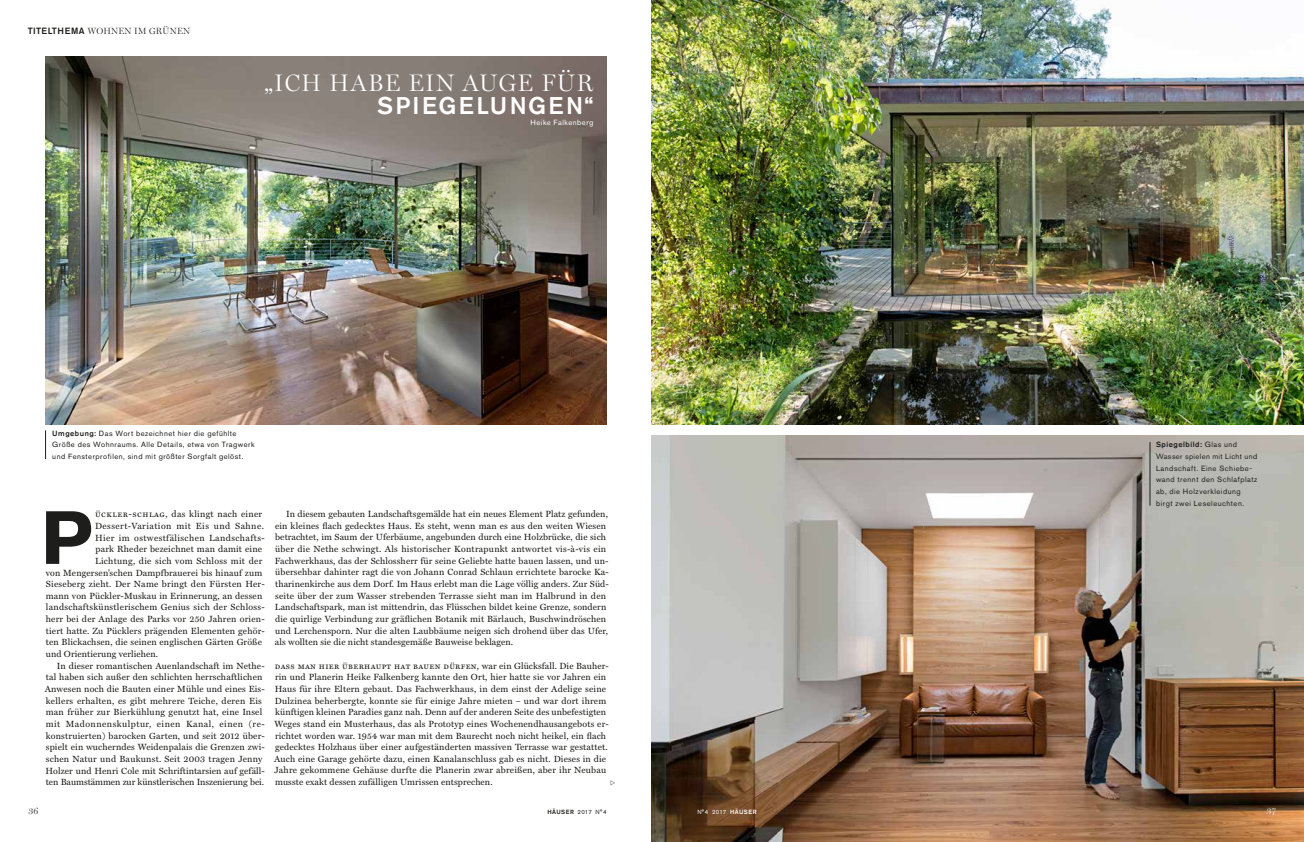
<style>
.page{position:relative;width:1304px;height:842px;background:#fff}
.page>*{position:absolute;margin:0;border:0;box-sizing:border-box;transform-origin:0 0}
.t1{font:700 74.5px "Akzidenz Grotesk Pro";color:#1d1d1b}
.t2{font:300 24px "Miller Display";letter-spacing:.05em;color:#fff}
.t3{font:500 24px "Akzidenz Grotesk Pro";letter-spacing:.1em;color:#fff}
.t4{font:9px/11.6px "Miller Text";letter-spacing:.02em;color:#1d1d1b}
.t5{font:9px "Miller Text Roman SC";letter-spacing:.03em;color:#1d1d1b}
.t6{font:9px "Miller Text";letter-spacing:-.005em;color:#1d1d1b}
.t7{font:9px "Miller Text";letter-spacing:.055em;color:#1d1d1b}
.t8{font:9px "Miller Text";letter-spacing:.045em;color:#1d1d1b}
.t9{font:9px "Miller Text";letter-spacing:.05em;color:#1d1d1b}
.t10{font:300 9px "Miller Display";letter-spacing:.03em;color:#1d1d1b}
.t11{font:300 9px "Miller Display";color:#fff}
.t12{font:7.5px/11.6px "Akzidenz Grotesk Pro";letter-spacing:.07em;color:#1d1d1b}
.t13{font:7.5px "Akzidenz Grotesk Pro";letter-spacing:.07em;color:#fff}
.t14{font:6px "Akzidenz Grotesk Pro";color:#1d1d1b}
.t15{font:6px "Akzidenz Grotesk Pro";color:#fff}
.s1{font-family:"Akzidenz Grotesk Pro";font-weight:500}
.s2{font-weight:500}
.s3{font-family:"Miller Text"}
.s4{font-family:"Miller Text Roman SC"}
</style>
<div class="page">
<img style="left:45px;top:57px;width:562px;height:367px">
<img style="left:652px;top:436px;width:652px;height:406px">
<img style="left:652px;top:0;width:652px;height:424px">
<svg style="left:45px;top:430px;width:1px;height:29px"></svg>
<hr style="left:1150px;top:442px;width:1px;height:64px;background:#1d1d1b">
<p class="t10" style="left:28px;top:26px;width:164px"><span class="s1">TITELTHEMA</span> WOHNEN IM GRÜNEN</p>
<h2 class="t2" style="left:265px;top:69px;width:330px">„ICH HABE EIN AUGE FÜR</h2>
<h2 class="t3" style="left:377px;top:90px;width:218px">SPIEGELUNGEN“</h2>
<p class="t13" style="left:531px;top:118px;width:64px">Heike Falkenberg</p>
<p class="t12" style="left:52px;top:427px;width:204px"><span class="s2">Umgebung:</span> Das Wort bezeichnet hier die gefühlte<br>Größe des Wohnraums. Alle Details, etwa von Tragwerk und Fensterprofilen, sind mit größter Sorgfalt gelöst.</p>
<p class="t12" style="left:1156px;top:439px;width:103px"><span class="s2">Spiegelbild:</span> Glas und<br>Wasser spielen mit Licht und<br>Landschaft. Eine Schiebe&shy;wand trennt den Schlafplatz ab, die Holzverkleidung birgt zwei Leseleuchten.</p>
<h1 class="t1" style="left:41px;top:489px;width:53px">P</h1>
<p class="t4" style="left:275px;top:508px;width:336px;text-indent:11px">In diesem gebauten Landschaftsgemälde hat ein neues Element Platz gefunden, ein kleines flach gedecktes Haus. Es steht, wenn man es aus den weiten Wiesen betrachtet, im Saum der Uferbäume, angebunden durch eine Holzbrücke, die sich über die Nethe schwingt. Als historischer Kontrapunkt antwortet vis-à-vis ein Fachwerkhaus, das der Schlossherr für seine Geliebte hatte bauen lassen, und un&shy;übersehbar dahinter ragt die von Johann Conrad Schlaun errichtete barocke Ka&shy;tharinenkirche aus dem Dorf. Im Haus erlebt man die Lage völlig anders. Zur Süd&shy;seite über der zum Wasser strebenden Terrasse sieht man im Halbrund in den Landschaftspark, man ist mittendrin, das Flüsschen bildet keine Grenze, sondern die quirlige Verbindung zur gräflichen Botanik mit Bärlauch, Buschwindröschen und Lerchensporn. Nur die alten Laubbäume neigen sich drohend über das Ufer, als wollten sie die nicht standesgemäße Bauweise beklagen.</p>
<p class="t5" style="left:275px;top:660px;width:335px">dass man hier überhaupt hat bauen dürfen<span class="s3">, war ein Glücksfall. Die Bauher-</span></p>
<p class="t4" style="left:274px;top:672px;width:336px">rin und Planerin Heike Falkenberg kannte den Ort, hier hatte sie vor Jahren ein Haus für ihre Eltern gebaut. Das Fachwerkhaus, in dem einst der Adelige seine Dulzinea beherbergte, konnte sie für einige Jahre mieten – und war dort ihrem künftigen kleinen Paradies ganz nah. Denn auf der anderen Seite des unbefestigten Weges stand ein Musterhaus, das als Prototyp eines Wochenendhausangebots er&shy;richtet worden war. 1954 war man mit dem Baurecht noch nicht heikel, ein flach gedecktes Holzhaus über einer aufgeständerten massiven Terrasse war gestattet.<br>Auch eine Garage gehörte dazu, einen Kanalanschluss gab es nicht. Dieses in die Jahre gekommene Gehäuse durfte die Planerin zwar abreißen, aber ihr Neubau musste exakt dessen zufälligen Umrissen entsprechen.</p>
<p class="t4" style="left:95px;top:509px;width:169px"><span class="s4">ückler-schlag,</span> das klingt nach einer</p>
<p class="t9" style="left:95px;top:521px;width:170px">Dessert-Variation mit Eis und Sahne.</p>
<p class="t8" style="left:95px;top:532px;width:171px">Hier im ostwestfälischen Landschafts-</p>
<p class="t4" style="left:95px;top:544px;width:168px">park Rheder bezeichnet man damit eine</p>
<p class="t4" style="left:95px;top:555px;width:169px">Lichtung, die sich vom Schloss mit der</p>
<p class="t4" style="left:46px;top:567px;width:218px">von Mengersen’schen Dampfbrauerei bis hinauf zum</p>
<p class="t4" style="left:46px;top:578px;width:220px">Sieseberg zieht. Der Name bringt den Fürsten Her-</p>
<p class="t4" style="left:46px;top:590px;width:218px">mann von Pückler-Muskau in Erinnerung, an dessen</p>
<p class="t4" style="left:46px;top:602px;width:220px">landschaftskünstlerischem Genius sich der Schloss-</p>
<p class="t4" style="left:46px;top:613px;width:220px">herr bei der Anlage des Parks vor 250 Jahren orien-</p>
<p class="t4" style="left:46px;top:625px;width:221px">tiert hatte. Zu Pücklers prägenden Elementen gehör-</p>
<p class="t4" style="left:46px;top:637px;width:218px">ten Blickachsen, die seinen englischen Gärten Größe</p>
<p class="t4" style="left:46px;top:648px;width:114px">und Orientierung verliehen.</p>
<p class="t4" style="left:57px;top:660px;width:209px">In dieser romantischen Auenlandschaft im Nethe-</p>
<p class="t4" style="left:46px;top:672px;width:218px">tal haben sich außer den schlichten herrschaftlichen</p>
<p class="t4" style="left:45px;top:683px;width:221px">Anwesen noch die Bauten einer Mühle und eines Eis-</p>
<p class="t4" style="left:46px;top:695px;width:218px">kellers erhalten, es gibt mehrere Teiche, deren Eis</p>
<p class="t4" style="left:46px;top:707px;width:218px">man früher zur Bierkühlung genutzt hat, eine Insel</p>
<p class="t7" style="left:46px;top:719px;width:220px">mit Madonnenskulptur, einen Kanal, einen (re-</p>
<p class="t4" style="left:46px;top:730px;width:220px">konstruierten) barocken Garten, und seit 2012 über-</p>
<p class="t4" style="left:46px;top:741px;width:221px">spielt ein wucherndes Weidenpalais die Grenzen zwi-</p>
<p class="t4" style="left:46px;top:753px;width:218px">schen Natur und Baukunst. Seit 2003 tragen Jenny</p>
<p class="t4" style="left:45px;top:765px;width:221px">Holzer und Henri Cole mit Schriftintarsien auf gefäll-</p>
<p class="t6" style="left:46px;top:777px;width:220px">ten Baumstämmen zur künstlerischen Inszenierung bei.</p>
<p class="t10" style="left:28px;top:805px;width:11px">36</p>
<p class="t14" style="left:547px;top:808px;width:61px"><span class="s2">HÄUSER</span> 2017 N°4</p>
<p class="t15" style="left:697px;top:808px;width:61px">N°4 2017 <span class="s2">HÄUSER</span></p>
<p class="t11" style="left:1266px;top:805px;width:11px">37</p>
</div>
